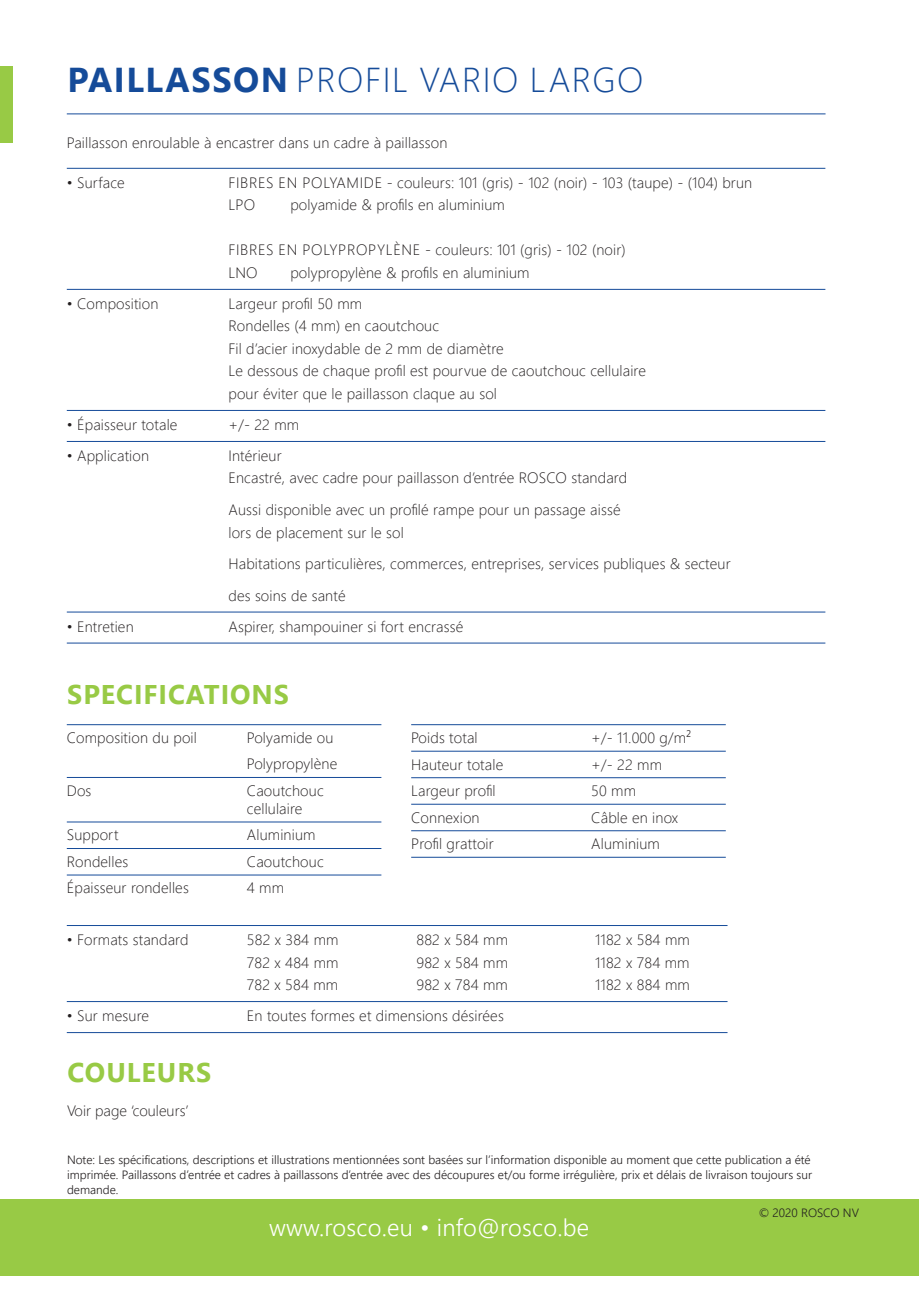
<style>
.page{position:relative;width:919px;height:1289px;background:#fff}
.page>*{position:absolute;margin:0;border:0;box-sizing:border-box;transform-origin:0 0}
.t1{font:300 34.5px "Segoe UI";letter-spacing:.045em;color:#154b99}
.t2{font:700 27px "Segoe UI";letter-spacing:.035em;color:#98ca45}
.t3{font:300 24px "Segoe UI";letter-spacing:.01em;color:#fff}
.bovenblok_lijn_boven{font:300 15px/22.5px "Segoe UI";letter-spacing:.01em;color:#231f20}
.Rug_opsomming_Links{font:300 15px/26.2px "Segoe UI";letter-spacing:.01em;color:#231f20}
.Rug_afmetingen{font:300 15px "Segoe UI";letter-spacing:.01em;color:#231f20}
.Toplijn{font:300 15px "Segoe UI";letter-spacing:.01em;color:#231f20}
.TEKST{font:300 15px "Segoe UI";color:#231f20}
.t4{font:300 12px/15px "Segoe UI";color:#231f20}
.s1{font-weight:700}
</style>
<div class="page">
<div style="left:0;top:1199px;width:13px;height:77px;background:#98ca45"></div>
<div style="left:13px;top:1199px;width:905px;height:77px;background:#98ca45"></div>
<div style="left:0;top:66px;width:13px;height:76px;background:#98ca45"></div>
<hr style="left:67px;top:113px;width:758px;height:1px;background:#154b99">
<hr style="left:67px;top:168px;width:758px;height:1px;background:#154b99">
<hr style="left:67px;top:289px;width:758px;height:1px;background:#154b99">
<hr style="left:67px;top:410px;width:758px;height:1px;background:#154b99">
<hr style="left:67px;top:441px;width:758px;height:1px;background:#154b99">
<hr style="left:67px;top:611px;width:758px;height:1px;background:#154b99">
<hr style="left:67px;top:642px;width:758px;height:1px;background:#154b99">
<hr style="left:67px;top:925px;width:660px;height:1px;background:#154b99">
<hr style="left:67px;top:1001px;width:660px;height:1px;background:#154b99">
<hr style="left:67px;top:1032px;width:660px;height:1px;background:#154b99">
<hr style="left:67px;top:724px;width:314px;height:1px;background:#154b99">
<hr style="left:67px;top:777px;width:314px;height:1px;background:#154b99">
<hr style="left:67px;top:821px;width:314px;height:1px;background:#154b99">
<hr style="left:67px;top:848px;width:314px;height:1px;background:#154b99">
<hr style="left:67px;top:874px;width:314px;height:1px;background:#154b99">
<hr style="left:411px;top:724px;width:314px;height:1px;background:#154b99">
<hr style="left:411px;top:750px;width:314px;height:1px;background:#154b99">
<hr style="left:411px;top:777px;width:314px;height:1px;background:#154b99">
<hr style="left:411px;top:803px;width:314px;height:1px;background:#154b99">
<hr style="left:411px;top:830px;width:314px;height:1px;background:#154b99">
<hr style="left:411px;top:856px;width:314px;height:1px;background:#154b99">
<p class="t1" style="left:67px;top:52px;width:577px"><span class="s1">PAILLASSON</span> PROFIL VARIO LARGO</p>
<p class="Toplijn" style="left:67px;top:131px;width:382px">Paillasson enroulable à encastrer dans un cadre à paillasson</p>
<p class="bovenblok_lijn_boven" style="left:67px;top:170px;width:59px">• Surface</p>
<p class="bovenblok_lijn_boven" style="left:228px;top:170px;width:525px">FIBRES EN POLYAMIDE - couleurs: 101 (gris) - 102 (noir) - 103 (taupe) - (104) brun<br>LPO</p>
<p class="bovenblok_lijn_boven" style="left:290px;top:193px;width:216px">polyamide &amp; profils en aluminium</p>
<p class="bovenblok_lijn_boven" style="left:228px;top:238px;width:399px">FIBRES EN POLYPROPYLÈNE - couleurs: 101 (gris) - 102 (noir)<br>LNO</p>
<p class="bovenblok_lijn_boven" style="left:290px;top:260px;width:241px">polypropylène &amp; profils en aluminium</p>
<p class="bovenblok_lijn_boven" style="left:67px;top:291px;width:93px">• Composition</p>
<p class="bovenblok_lijn_boven" style="left:228px;top:291px;width:419px">Largeur profil 50 mm<br>Rondelles (4 mm) en caoutchouc<br>Fil d’acier inoxydable de 2 mm de diamètre<br>Le dessous de chaque profil est pourvue de caoutchouc cellulaire pour éviter que le paillasson claque au sol</p>
<p class="bovenblok_lijn_boven" style="left:67px;top:412px;width:112px">• Épaisseur totale</p>
<p class="bovenblok_lijn_boven" style="left:228px;top:412px;width:72px">+/- 22 mm</p>
<p class="bovenblok_lijn_boven" style="left:67px;top:443px;width:84px">• Application</p>
<p class="bovenblok_lijn_boven" style="left:228px;top:443px;width:400px">Intérieur<br>Encastré, avec cadre pour paillasson d’entrée ROSCO standard</p>
<p class="bovenblok_lijn_boven" style="left:228px;top:497px;width:393px">Aussi disponible avec un profilé rampe pour un passage aissé lors de placement sur le sol</p>
<p class="bovenblok_lijn_boven" style="left:228px;top:547px;width:503px;line-height:31.5px">Habitations particulières, commerces, entreprises, services publiques &amp; secteur des soins de santé</p>
<p class="bovenblok_lijn_boven" style="left:67px;top:614px;width:68px">• Entretien</p>
<p class="bovenblok_lijn_boven" style="left:228px;top:614px;width:236px">Aspirer, shampouiner si fort encrassé</p>
<p class="t2" style="left:67px;top:673px;width:223px">SPECIFICATIONS</p>
<p class="Rug_opsomming_Links" style="left:67px;top:724px;width:132px">Composition du poil</p>
<p class="Rug_opsomming_Links" style="left:247px;top:724px;width:92px">Polyamide ou<br>Polypropylène</p>
<p class="Rug_opsomming_Links" style="left:67px;top:776px;width:26px">Dos</p>
<p class="Rug_opsomming_Links" style="left:247px;top:781px;width:78px;line-height:18px">Caoutchouc cellulaire</p>
<p class="Rug_opsomming_Links" style="left:67px;top:821px;width:53px">Support</p>
<p class="Rug_opsomming_Links" style="left:247px;top:821px;width:70px">Aluminium</p>
<p class="Rug_opsomming_Links" style="left:67px;top:847px;width:63px">Rondelles</p>
<p class="Rug_opsomming_Links" style="left:247px;top:847px;width:78px">Caoutchouc</p>
<p class="Rug_opsomming_Links" style="left:67px;top:874px;width:123px">Épaisseur rondelles</p>
<p class="Rug_opsomming_Links" style="left:247px;top:874px;width:39px">4 mm</p>
<p class="Rug_opsomming_Links" style="left:411px;top:724px;width:68px">Poids total</p>
<p class="Rug_opsomming_Links" style="left:591px;top:724px;width:101px">+/- 11.000 g/m²</p>
<p class="Rug_opsomming_Links" style="left:411px;top:750px;width:94px">Hauteur totale</p>
<p class="Rug_opsomming_Links" style="left:591px;top:750px;width:72px">+/- 22 mm</p>
<p class="Rug_opsomming_Links" style="left:411px;top:777px;width:86px">Largeur profil</p>
<p class="Rug_opsomming_Links" style="left:591px;top:777px;width:46px">50 mm</p>
<p class="Rug_opsomming_Links" style="left:411px;top:803px;width:70px">Connexion</p>
<p class="Rug_opsomming_Links" style="left:591px;top:803px;width:88px">Câble en inox</p>
<p class="Rug_opsomming_Links" style="left:411px;top:830px;width:84px">Profil grattoir</p>
<p class="Rug_opsomming_Links" style="left:591px;top:830px;width:70px">Aluminium</p>
<p class="Rug_afmetingen" style="left:67px;top:927px;width:123px">• Formats standard</p>
<p class="Rug_afmetingen" style="left:247px;top:927px;width:93px">582 x 384 mm</p>
<p class="Rug_afmetingen" style="left:416px;top:927px;width:93px">882 x 584 mm</p>
<p class="Rug_afmetingen" style="left:595px;top:927px;width:96px">1182 x 584 mm</p>
<p class="Rug_afmetingen" style="left:247px;top:950px;width:93px">782 x 484 mm</p>
<p class="Rug_afmetingen" style="left:416px;top:950px;width:93px">982 x 584 mm</p>
<p class="Rug_afmetingen" style="left:595px;top:950px;width:96px">1182 x 784 mm</p>
<p class="Rug_afmetingen" style="left:247px;top:972px;width:93px">782 x 584 mm</p>
<p class="Rug_afmetingen" style="left:416px;top:972px;width:93px">982 x 784 mm</p>
<p class="Rug_afmetingen" style="left:595px;top:972px;width:96px">1182 x 884 mm</p>
<p class="Rug_afmetingen" style="left:67px;top:1003px;width:84px">• Sur mesure</p>
<p class="Rug_afmetingen" style="left:247px;top:1003px;width:258px">En toutes formes et dimensions désirées</p>
<p class="t2" style="left:67px;top:1050px;width:145px">COULEURS</p>
<p class="TEKST" style="left:67px;top:1098px;width:123px">Voir page ‘couleurs’</p>
<p class="t4" style="left:67px;top:1151px;width:746px">Note: Les spécifications, descriptions et illustrations mentionnées sont basées sur l’information disponible au moment que cette publication a été imprimée. Paillassons d’entrée et cadres à paillassons d’entrée avec des découpures et/ou forme irrégulière, prix et délais de livraison toujours sur demande.</p>
<h3 class="t3" style="left:269px;top:1208px;width:321px">www.rosco.eu • info@rosco.eu</h3>
<h3 class="t3" style="left:563px;top:1208px;width:28px">be</h3>
<p class="t4" style="left:758px;top:1204px;width:102px">© 2020 ROSCO NV</p>
</div>
